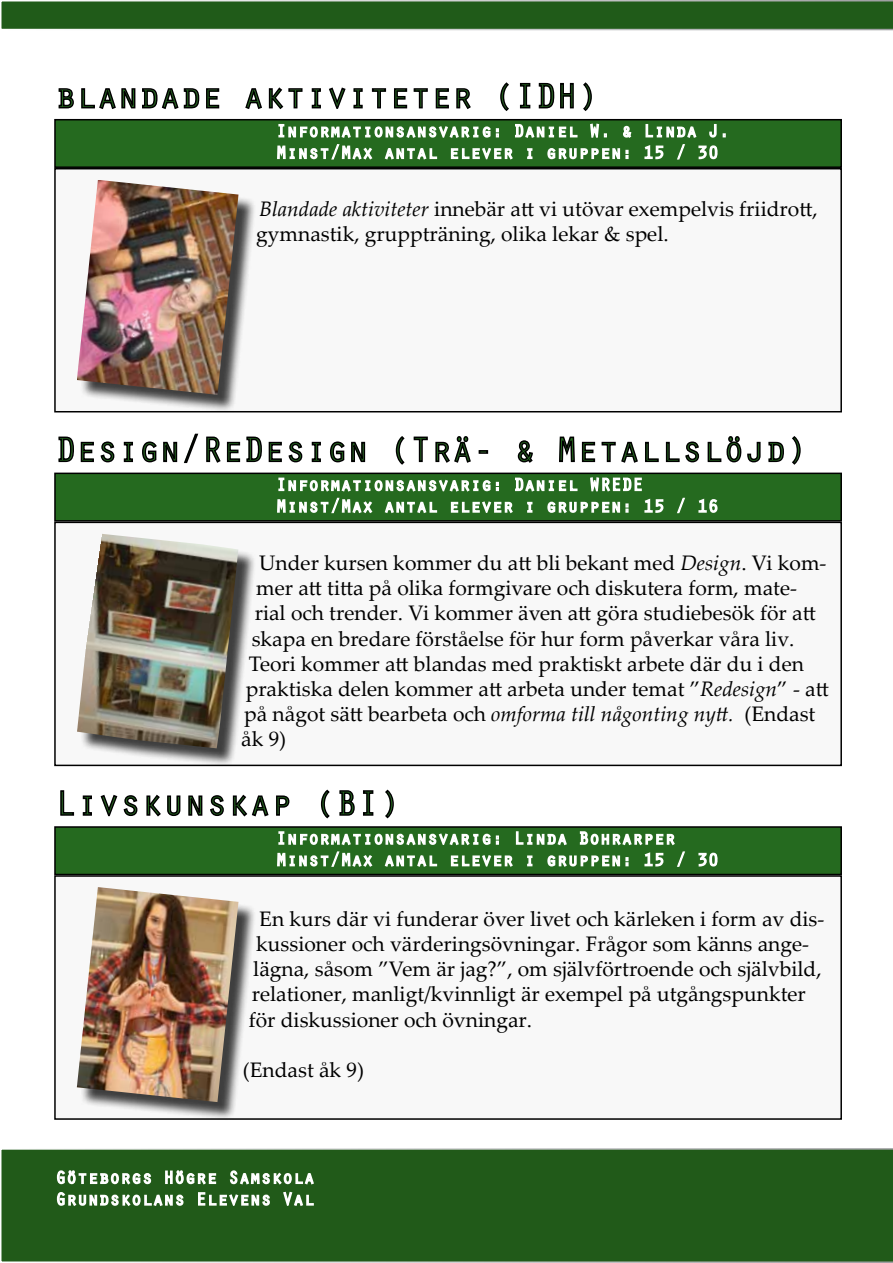
<style>
.page{position:relative;width:893px;height:1263px;background:#fff}
.page>*{position:absolute;margin:0;border:0;box-sizing:border-box;transform-origin:0 0}
.t1{font:36px "Orator Std";letter-spacing:-.02em;color:#256a1f}
.t2{font:36px "Orator Std";color:#256a1f}
.t3{font:21px/25.2px "Palatino Linotype";color:#000}
.s1{font-style:italic}
</style>
<div class="page">
<svg style="left:1px;top:1148px;width:892px;height:115px;background:#2c6224"></svg>
<div style="left:55px;top:169px;width:786px;height:243px;background:#f8f8f8"></div>
<div style="left:80px;top:183px;width:177px;height:230px;background:#000;opacity:.75"></div>
<img style="left:77px;top:181px;width:161px;height:214px">
<div style="left:55px;top:876px;width:786px;height:243px;background:#f8f8f8"></div>
<div style="left:54px;top:875px;width:788px;height:245px;border:2px solid #000"></div>
<svg style="left:60px;top:790px;width:15px;height:26px"></svg>
<svg style="left:82px;top:795px;width:10px;height:21px"></svg>
<svg style="left:100px;top:794px;width:38px;height:23px"></svg>
<svg style="left:146px;top:794px;width:35px;height:23px"></svg>
<svg style="left:188px;top:795px;width:15px;height:21px"></svg>
<svg style="left:210px;top:795px;width:14px;height:21px"></svg>
<svg style="left:232px;top:794px;width:37px;height:23px"></svg>
<div style="left:80px;top:890px;width:177px;height:230px;background:#000;opacity:.75"></div>
<img style="left:77px;top:887px;width:161px;height:215px">
<div style="left:55px;top:827px;width:786px;height:47px;background:#256a1f"></div>
<svg style="left:275px;top:766px;width:411px;height:101px"></svg>
<svg style="left:698px;top:852px;width:20px;height:15px"></svg>
<div style="left:54px;top:826px;width:788px;height:49px;border:2px solid #000"></div>
<div style="left:55px;top:522px;width:786px;height:243px;background:#f8f8f8"></div>
<div style="left:54px;top:522px;width:788px;height:244px;border:2px solid #000"></div>
<svg style="left:58px;top:436px;width:57px;height:27px"></svg>
<svg style="left:123px;top:441px;width:10px;height:22px"></svg>
<svg style="left:142px;top:433px;width:57px;height:31px"></svg>
<svg style="left:768px;top:441px;width:16px;height:22px"></svg>
<svg style="left:792px;top:436px;width:9px;height:29px"></svg>
<div style="left:80px;top:537px;width:177px;height:230px;background:#000;opacity:.75"></div>
<img style="left:77px;top:534px;width:161px;height:214px">
<div style="left:55px;top:473px;width:786px;height:48px;background:#256a1f"></div>
<svg style="left:205px;top:310px;width:556px;height:225px"></svg>
<div style="left:54px;top:473px;width:788px;height:49px;border:2px solid #000"></div>
<svg style="left:1px;top:0;width:892px;height:181px"></svg>
<h1 class="t1" style="left:55px;top:70px;width:545px">blandade aktiviteter (IDH)</h1>
<p class="t3" style="left:256px;top:196px;width:563px"><span class="s1">Blandade aktiviteter</span> innebär att vi utövar exempelvis friidrott, gymnastik, gruppträning, olika lekar &amp; spel.</p>
<h1 class="t1" style="left:55px;top:424px;width:754px">Design/ReDesign (Trä- &amp; Metallslöjd)</h1>
<p class="t3" style="left:259px;top:549px;width:569px">Under kursen kommer du att bli bekant med <span class="s1">Design</span>. Vi kom-</p>
<p class="t3" style="left:256px;top:574px;width:542px">mer att titta på olika formgivare och diskutera form, mate-</p>
<p class="t3" style="left:255px;top:600px;width:562px">rial och trender. Vi kommer även att göra studiebesök för att</p>
<p class="t3" style="left:252px;top:625px;width:544px">skapa en bredare förståelse för hur form påverkar våra liv.</p>
<p class="t3" style="left:249px;top:650px;width:557px">Teori kommer att blandas med praktiskt arbete där du i den</p>
<p class="t3" style="left:246px;top:675px;width:585px">praktiska delen kommer att arbeta under temat ”<span class="s1">Redesign</span>” - att</p>
<p class="t3" style="left:244px;top:700px;width:573px">på något sätt bearbeta och <span class="s1">omforma till någonting nytt.</span> (Endast</p>
<p class="t3" style="left:241px;top:726px;width:46px">åk 9)</p>
<h1 class="t2" style="left:55px;top:777px;width:347px">Livskunskap (BI)</h1>
<p class="t3" style="left:259px;top:905px;width:567px">En kurs där vi funderar över livet och kärleken i form av dis-</p>
<p class="t3" style="left:256px;top:930px;width:554px">kussioner och värderingsövningar. Frågor som känns ange-</p>
<p class="t3" style="left:253px;top:956px;width:570px">lägna, såsom ”Vem är jag?”, om självförtroende och självbild,</p>
<p class="t3" style="left:252px;top:981px;width:556px">relationer, manligt/kvinnligt är exempel på utgångspunkter</p>
<p class="t3" style="left:249px;top:1006px;width:285px">för diskussioner och övningar.</p>
<p class="t3" style="left:243px;top:1056px;width:123px">(Endast åk 9)</p>
</div>
